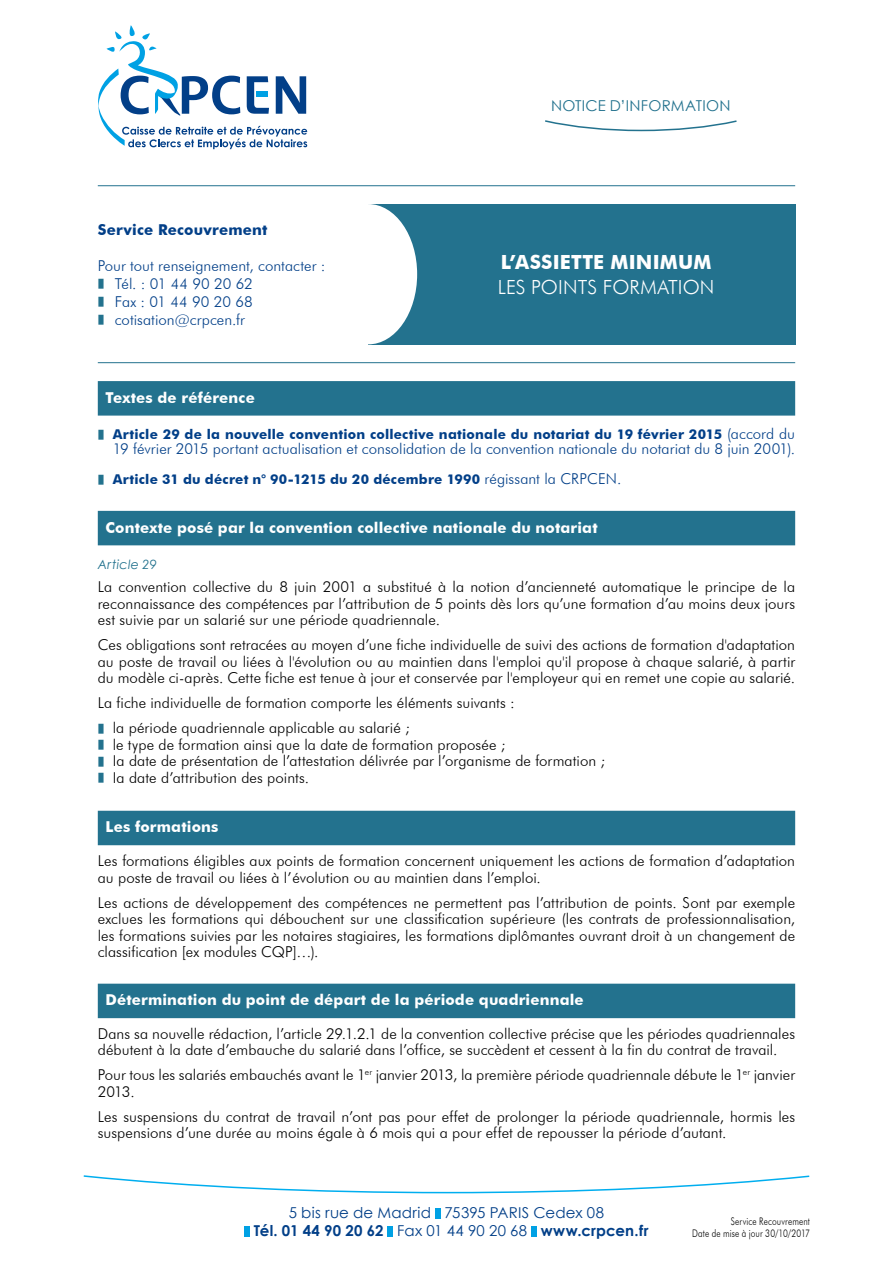
<style>
.page{position:relative;width:893px;height:1263px;background:#fff}
.page>*{position:absolute;margin:0;border:0;box-sizing:border-box;transform-origin:0 0}
.t1{font:300 19.5px "Futura BT";letter-spacing:.005em;color:#fff}
.t2{font:700 19.5px "Futura BT";letter-spacing:.01em;color:#fff}
.t3{font:300 15px/16.5px "Futura BT";letter-spacing:.005em;color:#000}
.t4{font:300 15px/18px "Futura BT";letter-spacing:.005em;color:#023f88}
.t5{font:700 15px "Futura BT";letter-spacing:.01em;color:#fff}
.t6{font:15px/18px "Century Gothic";letter-spacing:.01em;color:#023f88}
.t7{font:15px "Century Gothic";letter-spacing:.02em;color:#23728e}
.t8{font:700 15px "Futura BT";letter-spacing:.01em;color:#023f88}
.t9{font:700 13.5px "Futura BT";letter-spacing:.015em;color:#023f88}
.t10{font:italic 12.75px "Century Gothic";letter-spacing:.02em;color:#23728e}
.t11{font:300 10.5px/12px "Futura BT";letter-spacing:.02em;color:#000;text-align:right;scale:.8 1}
.s1{font-weight:300;font-size:15px}
.s2{font-weight:700}
</style>
<div class="page">
<svg style="left:98px;top:25px;width:209px;height:124px"></svg>
<svg style="left:545px;top:120px;width:192px;height:11px"></svg>
<hr style="left:98px;top:185px;width:697px;height:1px;background:#23728e">
<hr style="left:98px;top:362px;width:697px;height:1px;background:#23728e">
<div style="left:368px;top:204px;width:427px;height:140px;background:#23728e"></div>
<div style="left:319px;top:204px;width:98px;height:140px;background:#fff;border-radius:50%"></div>
<div style="left:435px;top:1208px;width:5px;height:10px;background:#00a1e4"></div>
<div style="left:244px;top:1226px;width:6px;height:10px;background:#00a1e4"></div>
<div style="left:388px;top:1226px;width:5px;height:10px;background:#00a1e4"></div>
<div style="left:531px;top:1226px;width:6px;height:10px;background:#00a1e4"></div>
<svg style="left:84px;top:1175px;width:725px;height:18px"></svg>
<div style="left:98px;top:381px;width:697px;height:35px;background:#23728e"></div>
<div style="left:98px;top:511px;width:697px;height:34px;background:#23728e"></div>
<div style="left:98px;top:811px;width:697px;height:34px;background:#23728e"></div>
<div style="left:98px;top:984px;width:697px;height:34px;background:#23728e"></div>
<p class="t8" style="left:98px;top:220px;width:171px">Service Recouvrement</p>
<p class="t4" style="left:115px;top:256px;width:212px;text-indent:-17px">Pour tout renseignement, contacter :<br>Tél. : 01 44 90 20 62<br>Fax : 01 44 90 20 68 cotisation@crpcen.fr</p>
<p class="t7" style="left:551px;top:95px;width:181px">NOTICE D’INFORMATION</p>
<h1 class="t2" style="left:501px;top:250px;width:212px">L’ASSIETTE MINIMUM</h1>
<h1 class="t1" style="left:498px;top:276px;width:218px">LES POINTS FORMATION</h1>
<p class="t5" style="left:105px;top:388px;width:151px">Textes de référence</p>
<p class="t9" style="left:113px;top:426px;width:684px">Article 29 de la nouvelle convention collective nationale du notariat du 19 février 2015 <span class="s1">(accord du</span></p>
<p class="t4" style="left:113px;top:440px;width:684px">19 février 2015 portant actualisation et consolidation de la convention nationale du notariat du 8 juin 2001).</p>
<p class="t9" style="left:113px;top:471px;width:510px">Article 31 du décret n° 90-1215 du 20 décembre 1990 <span class="s1">régissant la CRPCEN.</span></p>
<p class="t5" style="left:105px;top:518px;width:494px">Contexte posé par la convention collective nationale du notariat</p>
<p class="t10" style="left:98px;top:556px;width:61px">Article 29</p>
<p class="t3" style="left:98px;top:578px;width:699px;text-align:justify">La convention collective du 8 juin 2001 a substitué à la notion d’ancienneté automatique le principe de la reconnaissance des compétences par l’attribution de 5 points dès lors qu’une formation d’au moins deux jours est suivie par un salarié sur une période quadriennale.</p>
<p class="t3" style="left:98px;top:636px;width:699px;text-align:justify">Ces obligations sont retracées au moyen d’une fiche individuelle de suivi des actions de formation d'adaptation au poste de travail ou liées à l'évolution ou au maintien dans l'emploi qu'il propose à chaque salarié, à partir du modèle ci-après. Cette fiche est tenue à jour et conservée par l'employeur qui en remet une copie au salarié.</p>
<p class="t3" style="left:113px;top:690px;width:404px;line-height:25px;text-indent:-15px">La fiche individuelle de formation comporte les éléments suivants : la période quadriennale applicable au salarié ;</p>
<p class="t3" style="left:113px;top:736px;width:494px">le type de formation ainsi que la date de formation proposée ;<br>Ia date de présentation de l’attestation délivrée par l’organisme de formation ;<br>Ia date d’attribution des points.</p>
<p class="t5" style="left:105px;top:818px;width:115px">Les formations</p>
<p class="t3" style="left:98px;top:852px;width:699px">Les formations éligibles aux points de formation concernent uniquement les actions de formation d’adaptation au poste de travail ou liées à l’évolution ou au maintien dans l’emploi.</p>
<p class="t3" style="left:98px;top:894px;width:699px;text-align:justify">Les actions de développement des compétences ne permettent pas l’attribution de points. Sont par exemple exclues les formations qui débouchent sur une classification supérieure (les contrats de professionnalisation, les formations suivies par les notaires stagiaires, les formations diplômantes ouvrant droit à un changement de classification [ex modules CQP]…).</p>
<p class="t5" style="left:105px;top:991px;width:480px">Détermination du point de départ de la période quadriennale</p>
<p class="t3" style="left:98px;top:1025px;width:699px">Dans sa nouvelle rédaction, l’article 29.1.2.1 de la convention collective précise que les périodes quadriennales débutent à la date d’embauche du salarié dans l’office, se succèdent et cessent à la fin du contrat de travail.</p>
<p class="t3" style="left:98px;top:1067px;width:699px">Pour tous les salariés embauchés avant le 1<sup>er</sup> janvier 2013, la première période quadriennale débute le 1<sup>er</sup> janvier<br>2013.</p>
<p class="t3" style="left:98px;top:1108px;width:699px">Les suspensions du contrat de travail n’ont pas pour effet de prolonger la période quadriennale, hormis les suspensions d’une durée au moins égale à 6 mois qui a pour effet de repousser la période d’autant.</p>
<p class="t6" style="left:254px;top:1204px;width:396px;text-indent:35px">5 bis rue de Madrid 75395 PARIS Cedex 08<br><span class="s2">Tél. 01 44 90 20 62</span> Fax 01 44 90 20 68 <span class="s2">www.crpcen.fr</span></p>
<p class="t11" style="left:692px;top:1215px;width:149px">Service Recouvrement<br>Date de mise à jour 30/10/2017</p>
</div>
